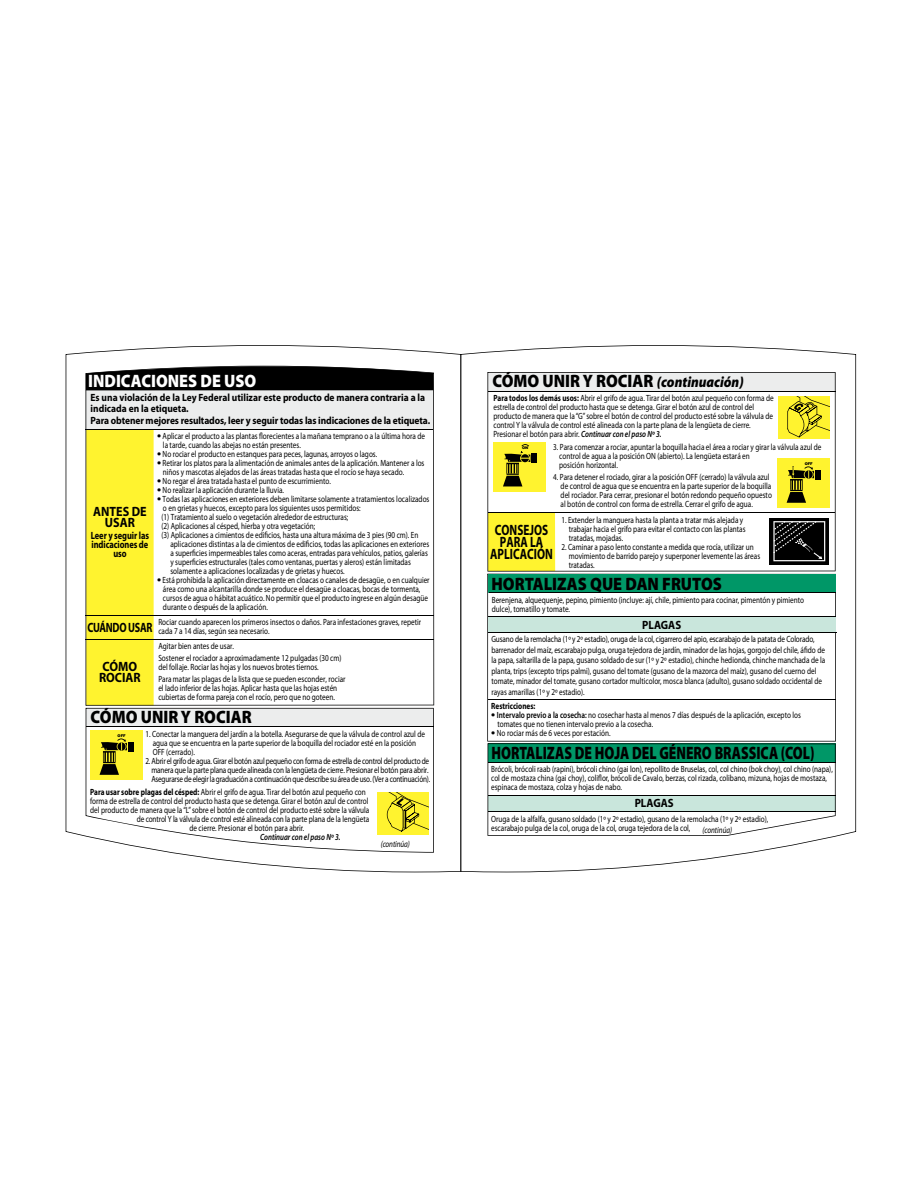
<style>
.page{position:relative;width:918px;height:1188px;background:#fff}
.page>*{position:absolute;margin:0;border:0;box-sizing:border-box;transform-origin:0 0}
.t1{font:900 18px "Myriad Pro";color:#000;scale:.9 1}
.t2{font:900 18px "Myriad Pro";color:#000;scale:.76 1}
.t3{font:900 18px "Myriad Pro";color:#fff;scale:.9 1}
.t4{font:700 15px/12px "Myriad Pro";color:#000;text-align:center;scale:.75 1}
.t5{font:700 13.5px/10.5px "Myriad Pro";color:#000;text-align:center;scale:.9 1}
.t6{font:700 13.5px "Myriad Pro";letter-spacing:-.025em;color:#000;scale:.75 1}
.t7{font:700 12px "Myriad Pro";color:#000;scale:.9 1}
.t8{font:700 10.5px/10.5px "Myriad Pro";letter-spacing:-.01em;color:#000;scale:.9 1}
.t9{font:700 10.5px/9px "Myriad Pro";letter-spacing:-.01em;color:#000;text-align:center;scale:.8 1}
.t10{font:9px/9px "Myriad Pro";color:#000;scale:.8 1}
.t11{font:9px/9px "Myriad Pro";letter-spacing:-.025em;color:#000;scale:.8 1}
.t12{font:italic 600 9px "Myriad Pro";color:#000;scale:.8 1}
.t13{font:italic 9px "Myriad Pro";letter-spacing:-.01em;color:#000;scale:.8 1}
.t14{font:700 9px "Myriad Pro";color:#000;scale:.8 1}
.t15{font:900 3.75px "Helvetica";color:#000}
.s1{font-weight:700;font-size:12px}
.s2{font-weight:700}
.s3{font-style:italic;font-size:15px}
.s4{font-weight:600;font-style:italic}
.s5{font-weight:600}
</style>
<div class="page">
<svg style="left:461px;top:345px;width:395px;height:527px"></svg>
<svg style="left:66px;top:345px;width:395px;height:527px"></svg>
<h1 class="t3" style="left:88px;top:374px;width:188px">INDICACIONES DE USO</h1>
<p class="t8" style="left:91px;top:393px;width:373px">Es una violación de la Ley Federal utilizar este producto de manera contraria a la indicada en la etiqueta.</p>
<p class="t8" style="left:91px;top:416px;width:379px">Para obtener mejores resultados, leer y seguir todas las indicaciones de la etiqueta.</p>
<p class="t10" style="left:163px;top:433px;width:329px;text-indent:-6px"><span class="s1">•</span> Aplicar el producto a las plantas florecientes a la mañana temprano o a la última hora de la tarde, cuando las abejas no están presentes.</p>
<p class="t10" style="left:157px;top:451px;width:277px"><span class="s1">•</span> No rociar el producto en estanques para peces, lagunas, arroyos o lagos.</p>
<p class="t10" style="left:163px;top:460px;width:328px;text-indent:-6px"><span class="s1">•</span> Retirar los platos para la alimentación de animales antes de la aplicación. Mantener a los niños y mascotas alejados de las áreas tratadas hasta que el rocío se haya secado.</p>
<p class="t10" style="left:157px;top:478px;width:219px"><span class="s1">•</span> No regar el área tratada hasta el punto de escurrimiento.</p>
<p class="t10" style="left:157px;top:487px;width:160px"><span class="s1">•</span> No realizar la aplicación durante la lluvia.</p>
<p class="t10" style="left:162px;top:496px;width:336px;text-indent:-4px"><span class="s1">•</span> Todas las aplicaciones en exteriores deben limitarse solamente a tratamientos localizados o en grietas y huecos, excepto para los siguientes usos permitidos:<br>(1) Tratamiento al suelo o vegetación alrededor de estructuras;<br>(2) Aplicaciones al césped, hierba y otra vegetación;<br>(3) Aplicaciones a cimientos de edificios, hasta una altura máxima de 3 pies (90 cm). En</p>
<p class="t10" style="left:170px;top:541px;width:325px">aplicaciones distintas a la de cimientos de edificios, todas las aplicaciones en exteriores a superficies impermeables tales como aceras, entradas para vehículos, patios, galerías y superficies estructurales (tales como ventanas, puertas y aleros) están limitadas solamente a aplicaciones localizadas y de grietas y huecos.</p>
<p class="t10" style="left:163px;top:577px;width:335px;text-indent:-6px"><span class="s1">•</span> Está prohibida la aplicación directamente en cloacas o canales de desagüe, o en cualquier área como una alcantarilla donde se produce el desagüe a cloacas, bocas de tormenta, cursos de agua o hábitat acuático. No permitir que el producto ingrese en algún desagüe durante o después de la aplicación.</p>
<h3 class="t5" style="left:93px;top:508px;width:61px">ANTES DE<br>USAR</h3>
<p class="t9" style="left:91px;top:532px;width:74px">Leer y seguir las indicaciones de uso</p>
<h3 class="t6" style="left:87px;top:623px;width:88px">CUÁNDO USAR</h3>
<p class="t10" style="left:158px;top:619px;width:330px">Rociar cuando aparecen los primeros insectos o daños. Para infestaciones graves, repetir cada 7 a 14 días, según sea necesario.</p>
<h3 class="t5" style="left:99px;top:663px;width:48px;text-align:left">CÓMO<br>ROCIAR</h3>
<p class="t10" style="left:158px;top:641px;width:231px;line-height:12px">Agitar bien antes de usar.<br>Sostener el rociador a aproximadamente 12 pulgadas (30 cm)</p>
<p class="t10" style="left:158px;top:662px;width:236px;line-height:12px">del follaje. Rociar las hojas y los nuevos brotes tiernos.<br>Para matar las plagas de la lista que se pueden esconder, rociar</p>
<p class="t10" style="left:158px;top:684px;width:225px">el lado inferior de las hojas. Aplicar hasta que las hojas estén cubiertas de forma pareja con el rocío, pero que no goteen.</p>
<h1 class="t1" style="left:91px;top:710px;width:180px">CÓMO UNIR Y ROCIAR</h1>
<p class="t15" style="left:118px;top:735px;width:10px">OFF</p>
<p class="t10" style="left:153px;top:730px;width:342px;text-indent:-7px">1. Conectar la manguera del jardín a la botella. Asegurarse de que la válvula de control azul de agua que se encuentra en la parte superior de la boquilla del rociador esté en la posición<br>OFF (cerrado).</p>
<p class="t11" style="left:151px;top:757px;width:350px;text-indent:-6px">2. Abrir el grifo de agua. Girar el botón azul pequeño con forma de estrella de control del producto de manera que la parte plana quede alineada con la lengüeta de cierre. Presionar el botón para abrir.<br>Asegurarse de elegir la graduación a continuación que describe su área de uso. (Ver a continuación).</p>
<p class="t10" style="left:90px;top:788px;width:346px"><span class="s2">Para usar sobre plagas del césped:</span> Abrir el grifo de agua. Tirar del botón azul pequeño con</p>
<p class="t10" style="left:90px;top:797px;width:349px">forma de estrella de control del producto hasta que se detenga. Girar el botón azul de control</p>
<p class="t10" style="left:90px;top:806px;width:350px">del producto de manera que la “L” sobre el botón de control del producto esté sobre la válvula</p>
<p class="t10" style="left:137px;top:815px;width:292px">de control Y la válvula de control esté alineada con la parte plana de la lengüeta</p>
<p class="t10" style="left:189px;top:824px;width:145px">de cierre. Presionar el botón para abrir.</p>
<p class="t12" style="left:260px;top:832px;width:102px">Continuar con el paso Nº 3.</p>
<p class="t13" style="left:381px;top:840px;width:38px">(continúa)</p>
<h1 class="t1" style="left:492px;top:375px;width:281px">CÓMO UNIR Y ROCIAR <span class="s3">(continuación)</span></h1>
<p class="t10" style="left:494px;top:395px;width:352px"><span class="s2">Para todos los demás usos:</span> Abrir el grifo de agua. Tirar del botón azul pequeño con forma de estrella de control del producto hasta que se detenga. Girar el botón azul de control del producto de manera que la “G” sobre el botón de control del producto esté sobre la válvula de control Y la válvula de control esté alineada con la parte plana de la lengüeta de cierre.<br>Presionar el botón para abrir. <span class="s4">Continuar con el paso Nº 3.</span></p>
<p class="t10" style="left:559px;top:443px;width:329px;text-indent:-6px">3. Para comenzar a rociar, apuntar la boquilla hacia el área a rociar y girar la válvula azul de control de agua a la posición ON (abierto). La lengüeta estará en<br>posición horizontal.</p>
<p class="t10" style="left:561px;top:473px;width:266px;text-indent:-7px">4. Para detener el rociado, girar a la posición OFF (cerrado) la válvula azul de control de agua que se encuentra en la parte superior de la boquilla del rociador. Para cerrar, presionar el botón redondo pequeño opuesto al botón de control con forma de estrella. Cerrar el grifo de agua.</p>
<p class="t15" style="left:522px;top:446px;width:8px">ON</p>
<p class="t15" style="left:805px;top:463px;width:10px">OFF</p>
<h2 class="t4" style="left:490px;top:525px;width:85px">CONSEJOS<br>PARA LA<br>APLICACIÓN</h2>
<p class="t10" style="left:569px;top:516px;width:223px;text-indent:-7px">1. Extender la manguera hasta la planta a tratar más alejada y trabajar hacia el grifo para evitar el contacto con las plantas tratadas, mojadas.</p>
<p class="t10" style="left:569px;top:543px;width:241px;text-indent:-7px">2. Caminar a paso lento constante a medida que rocía, utilizar un movimiento de barrido parejo y superponer levemente las áreas tratadas.</p>
<h1 class="t1" style="left:491px;top:577px;width:258px">HORTALIZAS QUE DAN FRUTOS</h1>
<p class="t10" style="left:492px;top:596px;width:392px">Berenjena, alquequenje, pepino, pimiento (incluye: ají, chile, pimiento para cocinar, pimentón y pimiento dulce), tomatillo y tomate.</p>
<p class="t10" style="left:491px;top:635px;width:419px;line-height:10.5px">Gusano de la remolacha (1º y 2º estadio), oruga de la col, cigarrero del apio, escarabajo de la patata de Colorado, barrenador del maíz, escarabajo pulga, oruga tejedora de jardín, minador de las hojas, gorgojo del chile, áfido de la papa, saltarilla de la papa, gusano soldado de sur (1º y 2º estadio), chinche hedionda, chinche manchada de la planta, trips (excepto trips palmi), gusano del tomate (gusano de la mazorca del maíz), gusano del cuerno del tomate, minador del tomate, gusano cortador multicolor, mosca blanca (adulto), gusano soldado occidental de rayas amarillas (1º y 2º estadio).</p>
<h3 class="t7" style="left:642px;top:620px;width:45px">PLAGAS</h3>
<p class="t14" style="left:491px;top:703px;width:57px">Restricciones:</p>
<p class="t10" style="left:497px;top:711px;width:381px;text-indent:-6px"><span class="s1">•</span> <span class="s5">Intervalo previo a la cosecha:</span> no cosechar hasta al menos 7 días después de la aplicación, excepto los tomates que no tienen intervalo previo a la cosecha.</p>
<p class="t10" style="left:491px;top:729px;width:151px"><span class="s1">•</span> No rociar más de 6 veces por estación.</p>
<h1 class="t2" style="left:491px;top:746px;width:427px">HORTALIZAS DE HOJA DEL GÉNERO BRASSICA (COL)</h1>
<p class="t10" style="left:491px;top:766px;width:429px">Brócoli, brócoli raab (rapini), brócoli chino (gai lon), repollito de Bruselas, col, col chino (bok choy), col chino (napa), col de mostaza china (gai choy), coliflor, brócoli de Cavalo, berzas, col rizada, colibano, mizuna, hojas de mostaza, espinaca de mostaza, colza y hojas de nabo.</p>
<p class="t10" style="left:491px;top:815px;width:348px">Oruga de la alfalfa, gusano soldado (1º y 2º estadio), gusano de la remolacha (1º y 2º estadio), escarabajo pulga de la col, oruga de la col, oruga tejedora de la col,</p>
<h3 class="t7" style="left:635px;top:799px;width:45px">PLAGAS</h3>
<p class="t13" style="left:702px;top:826px;width:39px">(continúa)</p>
</div>
